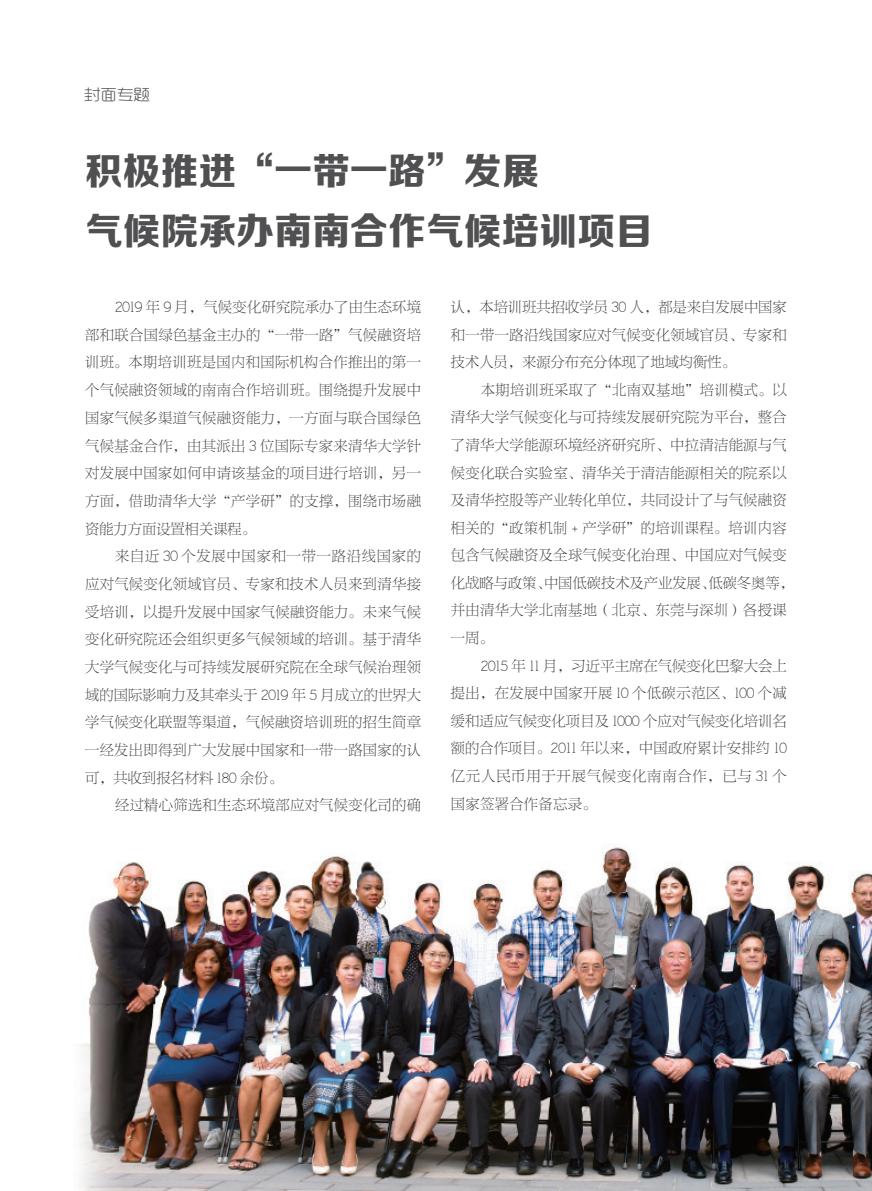
<style>
.page{position:relative;width:872px;height:1191px;background:#fff}
.page>*{position:absolute;margin:0;border:0;box-sizing:border-box;transform-origin:0 0}
.文章标题{font:37.5px "FZZDHJW GB1 0";letter-spacing:.01em;color:#505052}
.t1{font:300 15px "RTWS Yue Go Trial";color:#505052;scale:1.1 1}
.正文字体{font:14.25px/27.6px "FZNBSJW GB1 0";letter-spacing:.025em;color:#312f30;text-align:justify}
</style>
<div class="page">
<img style="left:80px;top:846px;width:792px;height:345px">
<p class="t1" style="left:84px;top:87px;width:61px">封面专题</p>
<p class="文章标题" style="left:85px;top:151px;width:456px">积极推进“一带一路”发展</p>
<p class="文章标题" style="left:85px;top:211px;width:569px">气候院承办南南合作气候培训项目</p>
<p class="正文字体" style="left:85px;top:294px;width:337px;text-indent:30px">2019 年 9 月，气候变化研究院承办了由生态环境部和联合国绿色基金主办的“一带一路”气候融资培训班。本期培训班是国内和国际机构合作推出的第一个气候融资领域的南南合作培训班。围绕提升发展中国家气候多渠道气候融资能力，一方面与联合国绿色气候基金合作，由其派出 3 位国际专家来清华大学针对发展中国家如何申请该基金的项目进行培训，另一方面，借助清华大学“产学研”的支撑，围绕市场融资能力方面设置相关课程。</p>
<p class="正文字体" style="left:85px;top:543px;width:338px;text-indent:30px">来自近 30 个发展中国家和一带一路沿线国家的应对气候变化领域官员、专家和技术人员来到清华接受培训，以提升发展中国家气候融资能力。未来气候变化研究院还会组织更多气候领域的培训。基于清华大学气候变化与可持续发展研究院在全球气候治理领域的国际影响力及其牵头于 2019 年 5 月成立的世界大学气候变化联盟等渠道，气候融资培训班的招生简章一经发出即得到广大发展中国家和一带一路国家的认可，共收到报名材料 180 余份。</p>
<p class="正文字体" style="left:115px;top:792px;width:307px">经过精心筛选和生态环境部应对气候变化司的确</p>
<p class="正文字体" style="left:451px;top:294px;width:337px">认，本培训班共招收学员 30 人，都是来自发展中国家和一带一路沿线国家应对气候变化领域官员、专家和技术人员，来源分布充分体现了地域均衡性。</p>
<p class="正文字体" style="left:451px;top:376px;width:345px;text-align:left;text-indent:30px">本期培训班采取了“北南双基地”培训模式。以清华大学气候变化与可持续发展研究院为平台，整合了清华大学能源环境经济研究所、中拉清洁能源与气候变化联合实验室、清华关于清洁能源相关的院系以及清华控股等产业转化单位，共同设计了与气候融资相关的“政策机制＋产学研”的培训课程。培训内容包含气候融资及全球气候变化治理、中国应对气候变化战略与政策、中国低碳技术及产业发展、低碳冬奥等，并由清华大学北南基地（北京、东莞与深圳）各授课一周。</p>
<p class="正文字体" style="left:451px;top:652px;width:337px;text-indent:30px">2015 年 11 月，习近平主席在气候变化巴黎大会上提出，在发展中国家开展 10 个低碳示范区、100 个减缓和适应气候变化项目及 1000 个应对气候变化培训名额的合作项目。2011 年以来，中国政府累计安排约 10亿元人民币用于开展气候变化南南合作，已与 31 个国家签署合作备忘录。</p>
</div>
